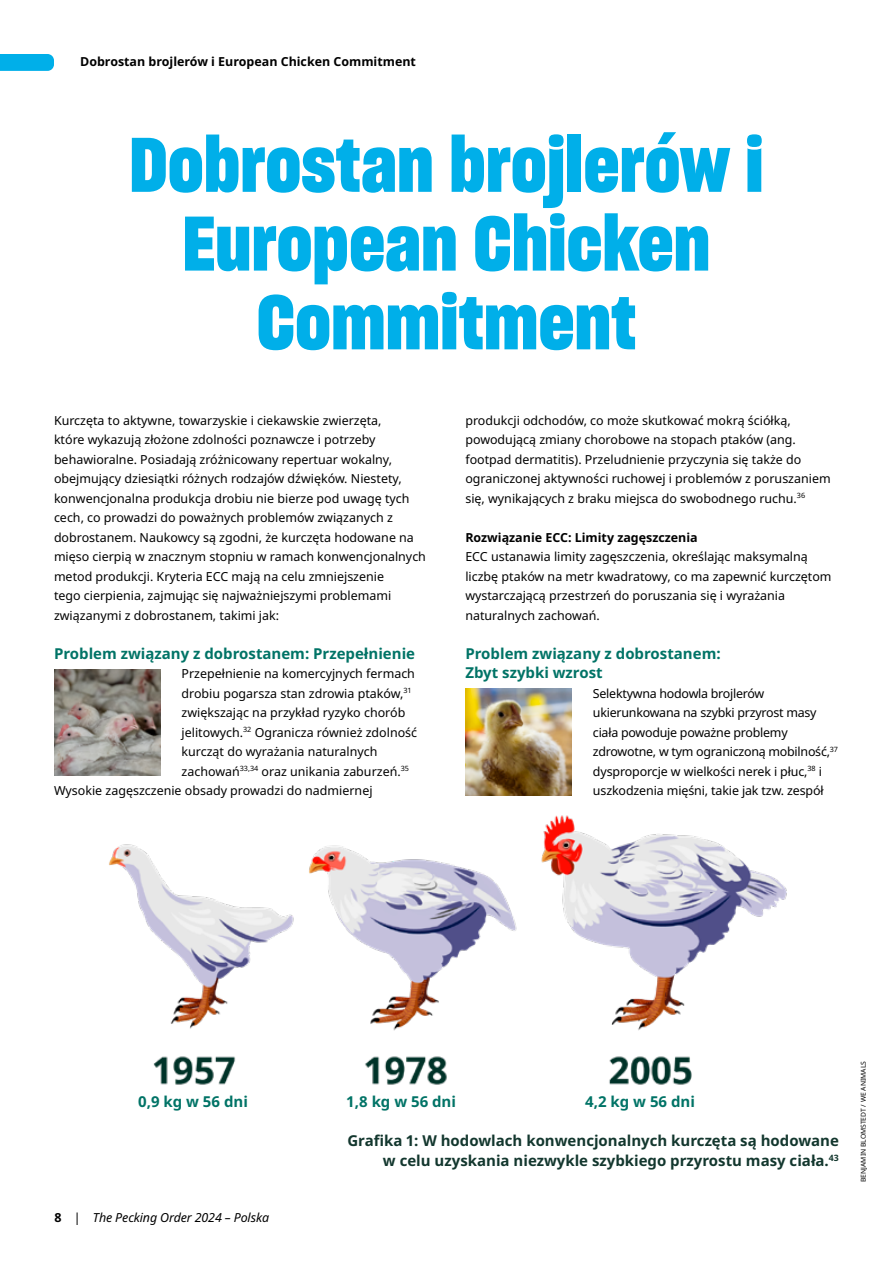
<style>
.page{position:relative;width:893px;height:1263px;background:#fff}
.page>*{position:absolute;margin:0;border:0;box-sizing:border-box;transform-origin:0 0}
.Headline{font:75px/78.8px "Sharp Grotesk Bold 16";color:#00afe9;text-align:center}
.Body_Copy_P__Indent{font:700 15px/19.5px "Noto Sans";color:#007366}
.Copy{font:700 15px/19.5px "Noto Sans";color:#13372e;text-align:right}
.Body_Copy_P__Indent-2{font:12.45px/19.5px "Noto Sans";color:#000}
.Body_Copy_P__Indent-3{font:12.45px/19.5px "Noto Sans";letter-spacing:-.02em;color:#000}
.Body_Copy_P__Indent-4{font:700 12.45px "Noto Sans";color:#000}
.t1{font:italic 12.45px "Noto Sans";letter-spacing:-.01em;color:#000}
.t2{font:6.75px "Noto Sans";color:#000}
.s1{font-weight:700;font-style:normal}
.s2{font-style:normal}
</style>
<div class="page">
<svg style="left:0;top:54px;width:54px;height:17px"></svg>
<img style="left:54px;top:669px;width:106px;height:107px">
<img style="left:109px;top:795px;width:678px;height:290px">
<img style="left:465px;top:689px;width:107px;height:106px">
<p class="Body_Copy_P__Indent-4" style="left:80px;top:53px;width:337px">Dobrostan brojlerów i European Chicken Commitment</p>
<p class="Headline" style="left:129px;top:123px;width:636px">Dobrostan brojlerów i<br>European Chicken<br>Commitment</p>
<p class="Body_Copy_P__Indent-2" style="left:54px;top:411px;width:373px">Kurczęta to aktywne, towarzyskie i ciekawskie zwierzęta,<br>które wykazują złożone zdolności poznawcze i potrzeby behawioralne. Posiadają zróżnicowany repertuar wokalny, obejmujący dziesiątki różnych rodzajów dźwięków. Niestety, konwencjonalna produkcja drobiu nie bierze pod uwagę tych cech, co prowadzi do poważnych problemów związanych z dobrostanem. Naukowcy są zgodni, że kurczęta hodowane na mięso cierpią w znacznym stopniu w ramach konwencjonalnych metod produkcji. Kryteria ECC mają na celu zmniejszenie<br>tego cierpienia, zajmując się najważniejszymi problemami związanymi z dobrostanem, takimi jak:</p>
<p class="Body_Copy_P__Indent" style="left:54px;top:644px;width:363px">Problem związany z dobrostanem: Przepełnienie</p>
<p class="Body_Copy_P__Indent-2" style="left:182px;top:664px;width:235px">Przepełnienie na komercyjnych fermach</p>
<p class="Body_Copy_P__Indent-2" style="left:182px;top:684px;width:232px">drobiu pogarsza stan zdrowia ptaków,<sup>31</sup></p>
<p class="Body_Copy_P__Indent-2" style="left:182px;top:703px;width:225px">zwiększając na przykład ryzyko chorób</p>
<p class="Body_Copy_P__Indent-2" style="left:182px;top:723px;width:237px">jelitowych.<sup>32</sup> Ogranicza również zdolność</p>
<p class="Body_Copy_P__Indent-2" style="left:182px;top:742px;width:197px">kurcząt do wyrażania naturalnych</p>
<p class="Body_Copy_P__Indent-2" style="left:182px;top:762px;width:229px">zachowań<sup>33,34</sup> oraz unikania zaburzeń.<sup>35</sup></p>
<p class="Body_Copy_P__Indent-2" style="left:54px;top:781px;width:320px">Wysokie zagęszczenie obsady prowadzi do nadmiernej</p>
<p class="Body_Copy_P__Indent-2" style="left:465px;top:411px;width:367px">produkcji odchodów, co może skutkować mokrą ściółką, powodującą zmiany chorobowe na stopach ptaków (ang. footpad dermatitis). Przeludnienie przyczynia się także do ograniczonej aktywności ruchowej i problemów z poruszaniem się, wynikających z braku miejsca do swobodnego ruchu.<sup>36</sup></p>
<p class="Body_Copy_P__Indent-4" style="left:465px;top:528px;width:234px">Rozwiązanie ECC: Limity zagęszczenia</p>
<p class="Body_Copy_P__Indent-2" style="left:465px;top:547px;width:368px">ECC ustanawia limity zagęszczenia, określając maksymalną liczbę ptaków na metr kwadratowy, co ma zapewnić kurczętom wystarczającą przestrzeń do poruszania się i wyrażania naturalnych zachowań.</p>
<p class="Body_Copy_P__Indent" style="left:465px;top:644px;width:257px">Problem związany z dobrostanem:<br>Zbyt szybki wzrost</p>
<p class="Body_Copy_P__Indent-3" style="left:593px;top:684px;width:246px">Selektywna hodowla brojlerów ukierunkowana na szybki przyrost masy ciała powoduje poważne problemy zdrowotne, w tym ograniczoną mobilność,<sup>37 </sup>dysproporcje w wielkości nerek i płuc,<sup>38</sup> i uszkodzenia mięśni, takie jak tzw. zespół</p>
<p class="Body_Copy_P__Indent" style="left:138px;top:1092px;width:111px">0,9 kg w 56 dni</p>
<p class="Body_Copy_P__Indent" style="left:346px;top:1092px;width:111px">1,8 kg w 56 dni</p>
<p class="Body_Copy_P__Indent" style="left:585px;top:1092px;width:111px">4,2 kg w 56 dni</p>
<p class="t1" style="left:55px;top:1209px;width:216px"><span class="s1">8</span> <span class="s2">|</span> The Pecking Order 2024 – Polska</p>
<p class="Copy" style="left:347px;top:1131px;width:493px">Grafika 1: W hodowlach konwencjonalnych kurczęta są hodowane w celu uzyskania niezwykle szybkiego przyrostu masy ciała.<sup>43</sup></p>
<p class="t2" style="left:859px;top:1182px;width:122px;rotate:-90deg">BENJAMIN BLOMSTEDT / WE ANIMALS</p>
</div>
